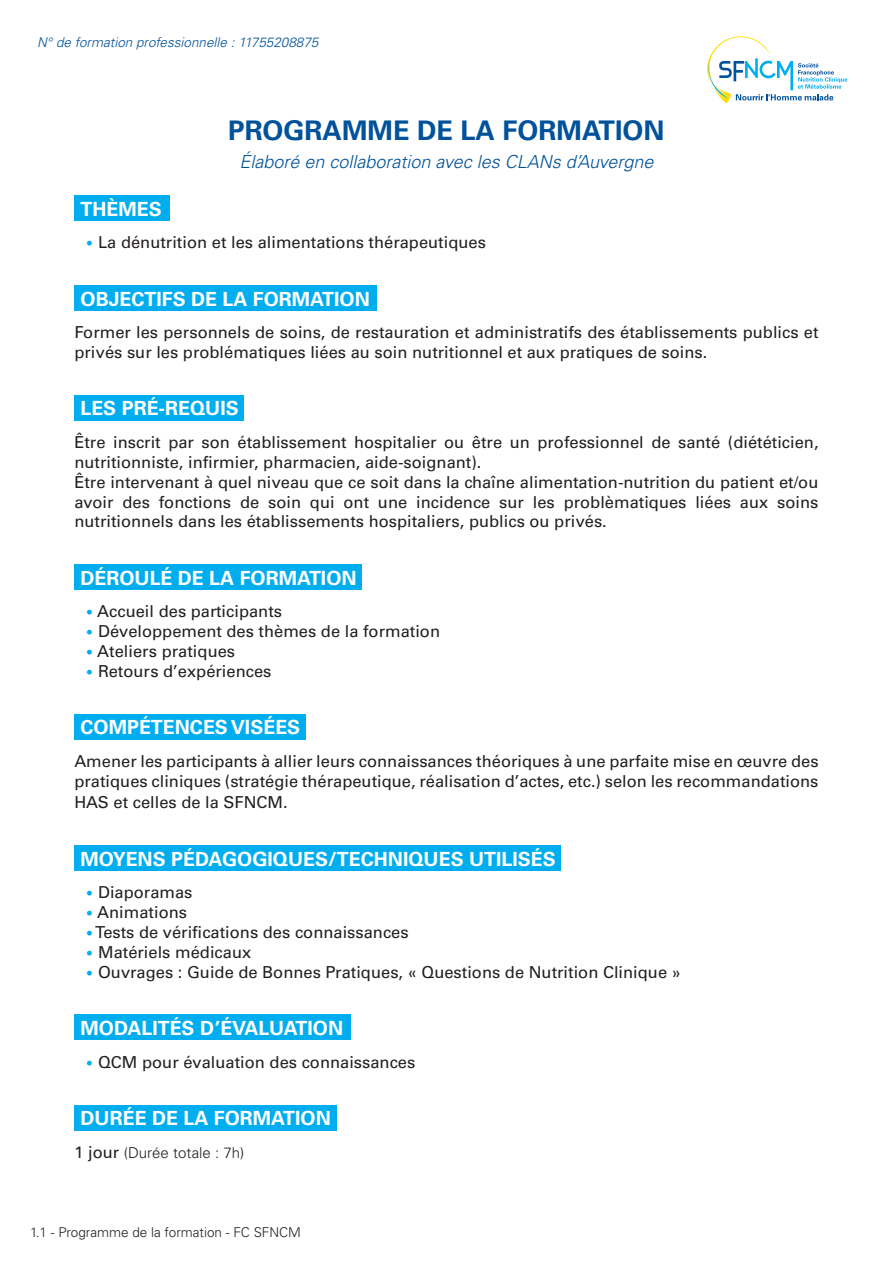
<style>
.page{position:relative;width:893px;height:1263px;background:#fff}
.page>*{position:absolute;margin:0;border:0;box-sizing:border-box;transform-origin:0 0}
.t1{font:700 27px "Univers";color:#01529a}
.t2{font:700 19.5px "Univers";color:#fff}
.t3{font:italic 300 18px "Univers";color:#01529a}
.t4{font:16.5px/19.8px "Univers";color:#231f20}
.t5{font:300 15px "Univers";color:#231f20}
.t6{font:italic 300 13.5px "Univers";color:#01529a}
.t7{font:300 13.5px "Univers";color:#231f20}
.s1{font-size:13.5px;color:#00aeef}
.s2{font-weight:400;font-size:16.5px}
</style>
<div class="page">
<div style="left:74px;top:196px;width:96px;height:25px;background:#00aeef"></div>
<div style="left:74px;top:286px;width:303px;height:25px;background:#00aeef"></div>
<div style="left:74px;top:395px;width:170px;height:26px;background:#00aeef"></div>
<div style="left:74px;top:565px;width:287px;height:25px;background:#00aeef"></div>
<div style="left:74px;top:714px;width:232px;height:25px;background:#00aeef"></div>
<div style="left:74px;top:845px;width:487px;height:26px;background:#00aeef"></div>
<div style="left:74px;top:1015px;width:277px;height:25px;background:#00aeef"></div>
<div style="left:74px;top:1105px;width:263px;height:25px;background:#00aeef"></div>
<svg style="left:707px;top:36px;width:140px;height:67px"></svg>
<p class="t6" style="left:37px;top:34px;width:283px">N° de formation professionnelle : 11755208875</p>
<h1 class="t1" style="left:228px;top:115px;width:438px">PROGRAMME DE LA FORMATION</h1>
<p class="t3" style="left:240px;top:151px;width:415px">Élaboré en collaboration avec les CLANs d’Auvergne</p>
<p class="t2" style="left:81px;top:197px;width:83px">THÈMES</p>
<p class="t4" style="left:87px;top:233px;width:400px"><span class="s1">•</span> La dénutrition et les alimentations thérapeutiques</p>
<p class="t2" style="left:81px;top:287px;width:291px">OBJECTIFS DE LA FORMATION</p>
<p class="t4" style="left:74px;top:323px;width:746px">Former les personnels de soins, de restauration et administratifs des établissements publics et privés sur les problématiques liées au soin nutritionnel et aux pratiques de soins.</p>
<p class="t2" style="left:81px;top:397px;width:160px">LES PRÉ-REQUIS</p>
<p class="t4" style="left:74px;top:433px;width:746px">Être inscrit par son établissement hospitalier ou être un professionnel de santé (diététicien, nutritionniste, infirmier, pharmacien, aide-soignant).<br>Être intervenant à quel niveau que ce soit dans la chaîne alimentation-nutrition du patient et/ou avoir des fonctions de soin qui ont une incidence sur les problèmatiques liées aux soins nutritionnels dans les établissements hospitaliers, publics ou privés.</p>
<p class="t2" style="left:81px;top:566px;width:278px">DÉROULÉ DE LA FORMATION</p>
<p class="t4" style="left:87px;top:602px;width:196px"><span class="s1">•</span> Accueil des participants</p>
<p class="t4" style="left:87px;top:622px;width:354px"><span class="s1">•</span> Développement des thèmes de la formation</p>
<p class="t4" style="left:87px;top:641px;width:149px"><span class="s1">•</span> Ateliers pratiques</p>
<p class="t4" style="left:87px;top:661px;width:186px"><span class="s1">•</span> Retours d’expériences</p>
<p class="t2" style="left:81px;top:716px;width:221px">COMPÉTENCES VISÉES</p>
<p class="t4" style="left:74px;top:751px;width:746px">Amener les participants à allier leurs connaissances théoriques à une parfaite mise en œuvre des pratiques cliniques (stratégie thérapeutique, réalisation d’actes, etc.) selon les recommandations</p>
<p class="t4" style="left:74px;top:793px;width:215px">HAS et celles de la SFNCM.</p>
<p class="t2" style="left:81px;top:847px;width:477px">MOYENS PÉDAGOGIQUES/TECHNIQUES UTILISÉS</p>
<p class="t4" style="left:87px;top:883px;width:107px"><span class="s1">•</span> Diaporamas</p>
<p class="t4" style="left:87px;top:902px;width:101px"><span class="s1">•</span> Animations</p>
<p class="t4" style="left:87px;top:922px;width:323px"><span class="s1">•</span> Tests de vérifications des connaissances</p>
<p class="t4" style="left:87px;top:942px;width:166px"><span class="s1">•</span> Matériels médicaux</p>
<p class="t4" style="left:87px;top:962px;width:595px"><span class="s1">•</span> Ouvrages : Guide de Bonnes Pratiques, « Questions de Nutrition Clinique »</p>
<p class="t2" style="left:81px;top:1016px;width:264px">MODALITÉS D’ÉVALUATION</p>
<p class="t4" style="left:87px;top:1052px;width:330px"><span class="s1">•</span> QCM pour évaluation des connaissances</p>
<p class="t2" style="left:81px;top:1106px;width:252px">DURÉE DE LA FORMATION</p>
<p class="t5" style="left:74px;top:1143px;width:171px"><span class="s2">1 jour</span> (Durée totale : 7h)</p>
<p class="t7" style="left:30px;top:1224px;width:272px">1.1 - Programme de la formation - FC SFNCM</p>
</div>
